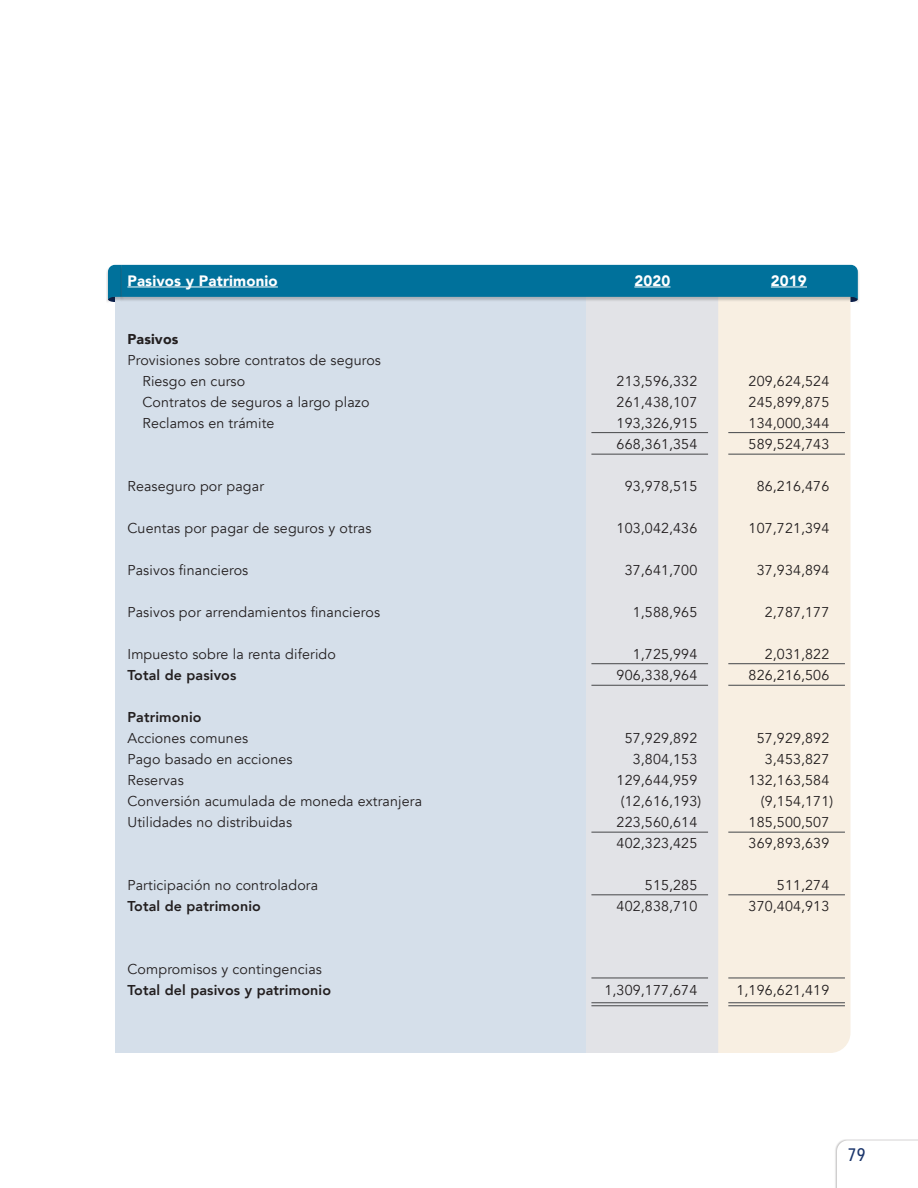
<style>
.page{position:relative;width:918px;height:1188px;background:#fff}
.page>*{position:absolute;margin:0;border:0;box-sizing:border-box;transform-origin:0 0}
.t1{font:500 18px "Avenir Next Condensed";color:#1c366c}
.t2{font:900 15px "Avenir";letter-spacing:.01em;color:#fff}
.t3{font:14.25px/21px "Avenir";letter-spacing:.01em;color:#231f20}
.t4{font:800 14.25px "Avenir";letter-spacing:.01em;color:#231f20}
.t5{font:900 14.25px "Avenir";letter-spacing:.01em;color:#231f20}
</style>
<div class="page">
<div style="left:834px;top:1139px;width:84px;height:49px;background:#231f20;opacity:.25"></div>
<svg style="left:837px;top:1140px;width:81px;height:48px"></svg>
<div style="left:584px;top:296px;width:136px;height:757px;background:#e2e3e7"></div>
<div style="left:115px;top:296px;width:471px;height:757px;background:#d5dfea"></div>
<div style="left:718px;top:304px;width:133px;height:749px;background:#f8efe2"></div>
<div style="left:106px;top:265px;width:19px;height:39px;background:#231f20;opacity:.25"></div>
<div style="left:120px;top:265px;width:740px;height:39px;background:#231f20;opacity:.25"></div>
<svg style="left:108px;top:265px;width:750px;height:34px;background:#0c769d"></svg>
<hr style="left:127px;top:287px;width:151px;height:1px;background:#fff">
<hr style="left:634px;top:287px;width:37px;height:1px;background:#fff">
<hr style="left:771px;top:287px;width:36px;height:1px;background:#fff">
<hr style="left:728px;top:1005px;width:117px;height:1px;background:#57585a">
<hr style="left:728px;top:1002px;width:117px;height:1px;background:#57585a">
<hr style="left:591px;top:1002px;width:117px;height:1px;background:#57585a">
<hr style="left:591px;top:1005px;width:117px;height:1px;background:#57585a">
<hr style="left:728px;top:977px;width:117px;height:2px;background:#57585a">
<hr style="left:591px;top:977px;width:117px;height:2px;background:#57585a">
<hr style="left:728px;top:894px;width:117px;height:1px;background:#57585a">
<hr style="left:591px;top:894px;width:117px;height:1px;background:#57585a">
<hr style="left:728px;top:832px;width:117px;height:1px;background:#57585a">
<hr style="left:591px;top:832px;width:117px;height:1px;background:#57585a">
<hr style="left:728px;top:685px;width:117px;height:1px;background:#57585a">
<hr style="left:591px;top:685px;width:117px;height:1px;background:#57585a">
<hr style="left:728px;top:663px;width:117px;height:1px;background:#57585a">
<hr style="left:591px;top:663px;width:117px;height:1px;background:#57585a">
<hr style="left:728px;top:454px;width:117px;height:1px;background:#57585a">
<hr style="left:591px;top:454px;width:117px;height:1px;background:#57585a">
<hr style="left:728px;top:432px;width:117px;height:1px;background:#57585a">
<hr style="left:591px;top:432px;width:117px;height:1px;background:#57585a">
<p class="t2" style="left:127px;top:268px;width:152px">Pasivos y Patrimonio</p>
<p class="t2" style="left:634px;top:268px;width:37px">2020</p>
<p class="t2" style="left:771px;top:268px;width:37px">2019</p>
<p class="t5" style="left:127px;top:327px;width:53px">Pasivos</p>
<p class="t3" style="left:142px;top:350px;width:240px;text-indent:-15px">Provisiones sobre contratos de seguros<br>Riesgo en curso</p>
<p class="t3" style="left:617px;top:371px;width:82px">213,596,332</p>
<p class="t3" style="left:749px;top:371px;width:82px">209,624,524</p>
<p class="t3" style="left:142px;top:392px;width:229px">Contratos de seguros a largo plazo</p>
<p class="t3" style="left:617px;top:392px;width:82px">261,438,107</p>
<p class="t3" style="left:749px;top:392px;width:82px">245,899,875</p>
<p class="t3" style="left:142px;top:413px;width:134px">Reclamos en trámite</p>
<p class="t3" style="left:617px;top:413px;width:82px">193,326,915</p>
<p class="t3" style="left:749px;top:413px;width:82px">134,000,344</p>
<p class="t3" style="left:617px;top:434px;width:82px">668,361,354</p>
<p class="t3" style="left:749px;top:434px;width:82px">589,524,743</p>
<p class="t3" style="left:127px;top:476px;width:138px">Reaseguro por pagar</p>
<p class="t3" style="left:625px;top:476px;width:74px">93,978,515</p>
<p class="t3" style="left:757px;top:476px;width:74px">86,216,476</p>
<p class="t3" style="left:127px;top:518px;width:246px">Cuentas por pagar de seguros y otras</p>
<p class="t3" style="left:617px;top:518px;width:82px">103,042,436</p>
<p class="t3" style="left:749px;top:518px;width:82px">107,721,394</p>
<p class="t3" style="left:127px;top:560px;width:122px">Pasivos financieros</p>
<p class="t3" style="left:625px;top:560px;width:74px">37,641,700</p>
<p class="t3" style="left:757px;top:560px;width:74px">37,934,894</p>
<p class="t3" style="left:127px;top:602px;width:254px">Pasivos por arrendamientos financieros</p>
<p class="t3" style="left:633px;top:602px;width:66px">1,588,965</p>
<p class="t3" style="left:765px;top:602px;width:66px">2,787,177</p>
<p class="t3" style="left:127px;top:644px;width:210px">Impuesto sobre la renta diferido</p>
<p class="t3" style="left:633px;top:644px;width:66px">1,725,994</p>
<p class="t3" style="left:765px;top:644px;width:66px">2,031,822</p>
<p class="t4" style="left:127px;top:664px;width:110px">Total de pasivos</p>
<p class="t3" style="left:617px;top:665px;width:82px">906,338,964</p>
<p class="t3" style="left:749px;top:665px;width:82px">826,216,506</p>
<p class="t4" style="left:127px;top:706px;width:76px">Patrimonio</p>
<p class="t3" style="left:127px;top:728px;width:122px">Acciones comunes</p>
<p class="t3" style="left:625px;top:728px;width:74px">57,929,892</p>
<p class="t3" style="left:757px;top:728px;width:74px">57,929,892</p>
<p class="t3" style="left:127px;top:749px;width:167px">Pago basado en acciones</p>
<p class="t3" style="left:633px;top:749px;width:66px">3,804,153</p>
<p class="t3" style="left:765px;top:749px;width:66px">3,453,827</p>
<p class="t3" style="left:127px;top:770px;width:58px">Reservas</p>
<p class="t3" style="left:617px;top:770px;width:82px">129,644,959</p>
<p class="t3" style="left:749px;top:770px;width:82px">132,163,584</p>
<p class="t3" style="left:127px;top:791px;width:296px">Conversión acumulada de moneda extranjera</p>
<p class="t3" style="left:621px;top:791px;width:82px">(12,616,193)</p>
<p class="t3" style="left:761px;top:791px;width:74px">(9,154,171)</p>
<p class="t3" style="left:127px;top:812px;width:166px">Utilidades no distribuidas</p>
<p class="t3" style="left:617px;top:812px;width:82px">223,560,614</p>
<p class="t3" style="left:749px;top:812px;width:82px">185,500,507</p>
<p class="t3" style="left:617px;top:833px;width:82px">402,323,425</p>
<p class="t3" style="left:749px;top:833px;width:82px">369,893,639</p>
<p class="t3" style="left:127px;top:875px;width:192px">Participación no controladora</p>
<p class="t3" style="left:645px;top:875px;width:54px">515,285</p>
<p class="t3" style="left:777px;top:875px;width:54px">511,274</p>
<p class="t4" style="left:127px;top:895px;width:135px">Total de patrimonio</p>
<p class="t3" style="left:617px;top:896px;width:82px">402,838,710</p>
<p class="t3" style="left:749px;top:896px;width:82px">370,404,913</p>
<p class="t3" style="left:127px;top:959px;width:196px">Compromisos y contingencias</p>
<p class="t4" style="left:127px;top:979px;width:205px">Total del pasivos y patrimonio</p>
<p class="t3" style="left:604px;top:980px;width:94px">1,309,177,674</p>
<p class="t3" style="left:736px;top:980px;width:94px">1,196,621,419</p>
<p class="t1" style="left:848px;top:1143px;width:19px">79</p>
</div>
